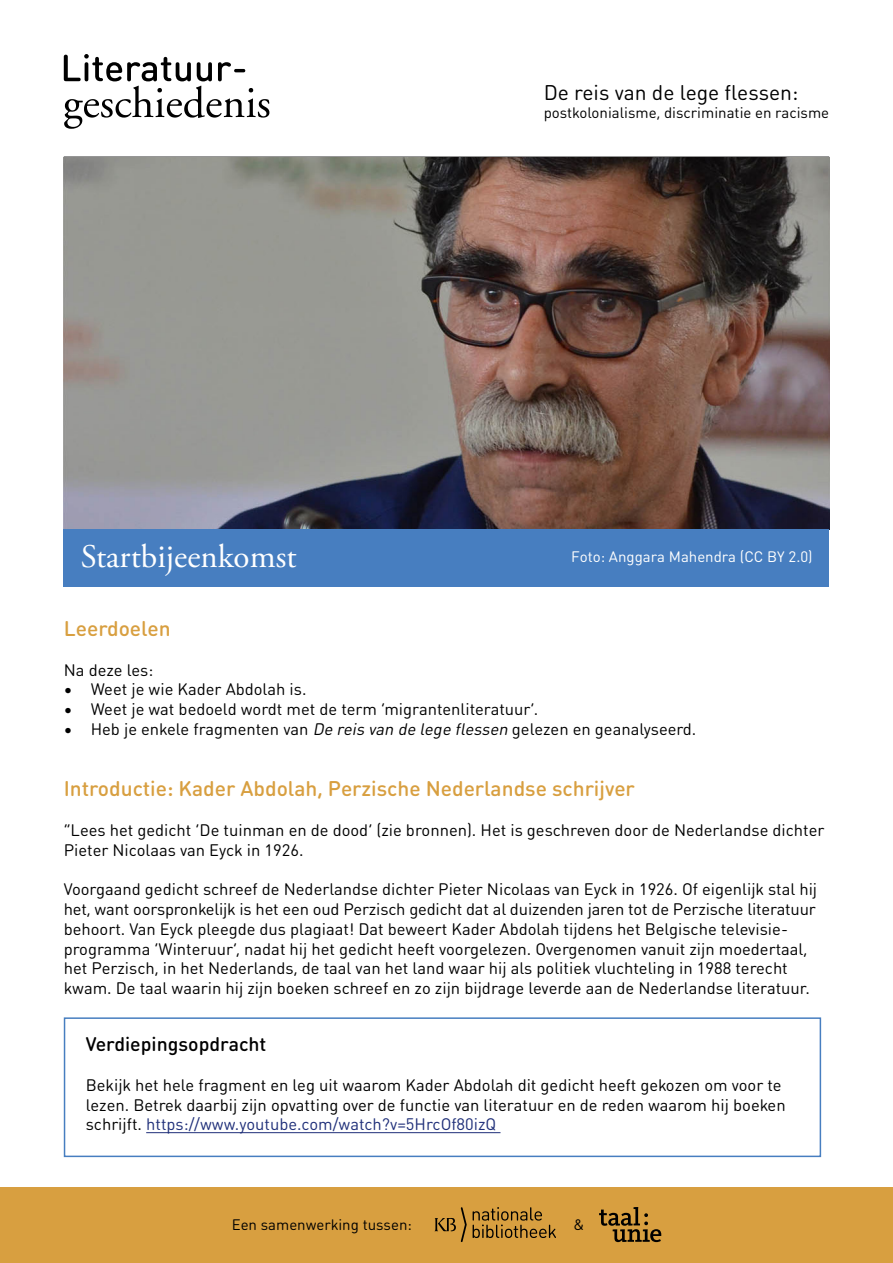
<style>
.page{position:relative;width:893px;height:1263px;background:#fff}
.page>*{position:absolute;margin:0;border:0;box-sizing:border-box;transform-origin:0 0}
.t1{font:33px "Adobe Garamond Pro";color:#fff}
.t2{font:500 21px "DIN Round Pro";color:#d89f40}
.t3{font:21px "DIN Round Pro";color:#000}
.t4{font:500 19.5px "DIN Round Pro";color:#000}
.t5{font:16.5px/19.8px "DIN Round Pro";color:#000}
.t6{font:15px "DIN Round Pro";color:#000}
.t7{font:15px "DIN Round Pro";color:#fff}
.s1{font-style:italic}
.s2{color:#1f2f79}
</style>
<div class="page">
<div style="left:0;top:1187px;width:893px;height:76px;background:#d89f40"></div>
<svg style="left:473px;top:1207px;width:83px;height:31px"></svg>
<svg style="left:434px;top:1207px;width:33px;height:35px"></svg>
<svg style="left:599px;top:1207px;width:62px;height:35px"></svg>
<svg style="left:64px;top:54px;width:205px;height:75px"></svg>
<img style="left:64px;top:157px;width:765px;height:372px">
<div style="left:64px;top:529px;width:765px;height:57px;background:#477ec0"></div>
<hr style="left:146px;top:1132px;width:354px;height:1px;background:#1f2f79">
<div style="left:64px;top:1017px;width:757px;height:140px;border:2px solid #477ec0"></div>
<h1 class="t1" style="left:81px;top:537px;width:217px">Startbijeenkomst</h1>
<p class="t3" style="left:544px;top:77px;width:256px">De reis van de lege flessen:</p>
<p class="t6" style="left:544px;top:101px;width:287px">postkolonialisme, discriminatie en racisme</p>
<p class="t7" style="left:571px;top:546px;width:243px">Foto: Anggara Mahendra (CC BY 2.0)</p>
<h2 class="t2" style="left:64px;top:612px;width:108px">Leerdoelen</h2>
<p class="t5" style="left:64px;top:659px;width:91px">Na deze les:</p>
<p class="t5" style="left:64px;top:679px;width:244px">• Weet je wie Kader Abdolah is.</p>
<p class="t5" style="left:64px;top:698px;width:476px">• Weet je wat bedoeld wordt met de term ‘migrantenliteratuur’.</p>
<p class="t5" style="left:64px;top:718px;width:634px">• Heb je enkele fragmenten van <span class="s1">De reis van de lege flessen</span> gelezen en geanalyseerd.</p>
<h2 class="t2" style="left:64px;top:772px;width:573px">Introductie: Kader Abdolah, Perzische Nederlandse schrijver</h2>
<p class="t5" style="left:64px;top:819px;width:762px">“Lees het gedicht ‘De tuinman en de dood’ (zie bronnen). Het is geschreven door de Nederlandse dichter<br>Pieter Nicolaas van Eyck in 1926.</p>
<p class="t5" style="left:64px;top:878px;width:755px">Voorgaand gedicht schreef de Nederlandse dichter Pieter Nicolaas van Eyck in 1926. Of eigenlijk stal hij het, want oorspronkelijk is het een oud Perzisch gedicht dat al duizenden jaren tot de Perzische literatuur behoort. Van Eyck pleegde dus plagiaat! Dat beweert Kader Abdolah tijdens het Belgische televisie&shy;programma ‘Winteruur’, nadat hij het gedicht heeft voorgelezen. Overgenomen vanuit zijn moedertaal, het Perzisch, in het Nederlands, de taal van het land waar hij als politiek vluchteling in 1988 terecht kwam. De taal waarin hij zijn boeken schreef en zo zijn bijdrage leverde aan de Nederlandse literatuur.</p>
<h3 class="t4" style="left:86px;top:1029px;width:182px">Verdiepingsopdracht</h3>
<p class="t5" style="left:86px;top:1074px;width:701px">Bekijk het hele fragment en leg uit waarom Kader Abdolah dit gedicht heeft gekozen om voor te lezen. Betrek daarbij zijn opvatting over de functie van literatuur en de reden waarom hij boeken schrijft. <span class="s2">https://www.youtube.com/watch?v=5HrcOf80izQ</span></p>
<p class="t6" style="left:232px;top:1213px;width:182px">Een samenwerking tussen:</p>
<p class="t6" style="left:573px;top:1213px;width:12px">&amp;</p>
</div>
